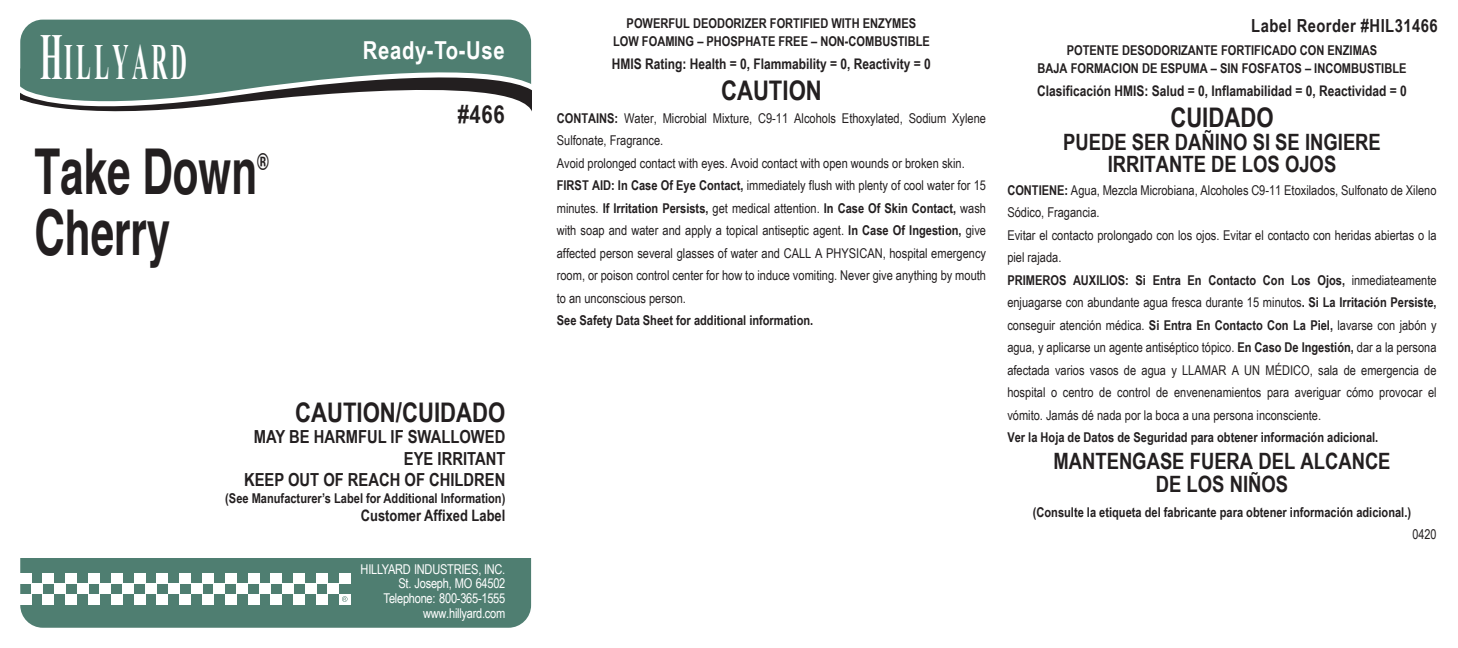
<style>
.page{position:relative;width:1458px;height:648px;background:#fff}
.page>*{position:absolute;margin:0;border:0;box-sizing:border-box;transform-origin:0 0}
.t1{font:700 63.23px "Helvetica";color:#231f20;scale:.67 1}
.t2{font:700 50.62px "Times New Roman";letter-spacing:.15em;color:#fff;scale:.44 1}
.t3{font:700 27px "Arial Narrow";color:#231f20}
.t4{font:700 24.75px "Arial Narrow";letter-spacing:.025em;color:#fff}
.t5{font:700 24.75px "Arial Narrow";color:#231f20}
.t6{font:700 23.62px "Helvetica";color:#231f20;scale:.67 1}
.t7{font:700 22.5px/22.5px "Arial Narrow";color:#231f20;text-align:center}
.t8{font:700 18px/21.6px "Arial Narrow";color:#231f20;text-align:right}
.t9{font:700 18px "Arial Narrow";letter-spacing:.025em;color:#231f20}
.t10{font:700 15.75px "Arial Narrow";color:#231f20}
.t11{font:700 14.62px "Arial Narrow";color:#231f20}
.t12{font:13.5px/22.5px "Arial Narrow";color:#231f20}
.t13{font:700 13.5px/18px "Arial Narrow";color:#231f20;text-align:center}
.t14{font:13.5px/14.6px "Arial Narrow";letter-spacing:-.02em;color:#fff;text-align:right}
.s1{font-size:65.25px}
.s2{font-weight:700}
</style>
<div class="page">
<div style="left:20px;top:20px;width:511px;height:68px;background:#4f7e71"></div>
<div style="left:20px;top:558px;width:511px;height:70px;background:#4f7e71"></div>
<div style="left:20px;top:573px;width:11px;height:10px;background:#fff"></div>
<div style="left:43px;top:573px;width:11px;height:10px;background:#fff"></div>
<div style="left:66px;top:573px;width:11px;height:10px;background:#fff"></div>
<div style="left:88px;top:573px;width:12px;height:10px;background:#fff"></div>
<div style="left:111px;top:573px;width:12px;height:10px;background:#fff"></div>
<div style="left:134px;top:573px;width:11px;height:10px;background:#fff"></div>
<div style="left:157px;top:573px;width:11px;height:10px;background:#fff"></div>
<div style="left:180px;top:573px;width:11px;height:10px;background:#fff"></div>
<div style="left:202px;top:573px;width:12px;height:10px;background:#fff"></div>
<div style="left:225px;top:573px;width:12px;height:10px;background:#fff"></div>
<div style="left:248px;top:573px;width:11px;height:10px;background:#fff"></div>
<div style="left:271px;top:573px;width:11px;height:10px;background:#fff"></div>
<div style="left:293px;top:573px;width:12px;height:10px;background:#fff"></div>
<div style="left:316px;top:573px;width:12px;height:10px;background:#fff"></div>
<div style="left:339px;top:573px;width:11px;height:10px;background:#fff"></div>
<div style="left:31px;top:583px;width:12px;height:11px;background:#fff"></div>
<div style="left:54px;top:583px;width:12px;height:11px;background:#fff"></div>
<div style="left:77px;top:583px;width:11px;height:11px;background:#fff"></div>
<div style="left:100px;top:583px;width:11px;height:11px;background:#fff"></div>
<div style="left:123px;top:583px;width:11px;height:11px;background:#fff"></div>
<div style="left:145px;top:583px;width:12px;height:11px;background:#fff"></div>
<div style="left:168px;top:583px;width:12px;height:11px;background:#fff"></div>
<div style="left:191px;top:583px;width:11px;height:11px;background:#fff"></div>
<div style="left:214px;top:583px;width:11px;height:11px;background:#fff"></div>
<div style="left:237px;top:583px;width:11px;height:11px;background:#fff"></div>
<div style="left:259px;top:583px;width:12px;height:11px;background:#fff"></div>
<div style="left:282px;top:583px;width:11px;height:11px;background:#fff"></div>
<div style="left:305px;top:583px;width:11px;height:11px;background:#fff"></div>
<div style="left:328px;top:583px;width:11px;height:11px;background:#fff"></div>
<div style="left:20px;top:594px;width:11px;height:10px;background:#fff"></div>
<div style="left:43px;top:594px;width:11px;height:10px;background:#fff"></div>
<div style="left:66px;top:594px;width:11px;height:10px;background:#fff"></div>
<div style="left:88px;top:594px;width:12px;height:10px;background:#fff"></div>
<div style="left:111px;top:594px;width:12px;height:10px;background:#fff"></div>
<div style="left:134px;top:594px;width:11px;height:10px;background:#fff"></div>
<div style="left:157px;top:594px;width:11px;height:10px;background:#fff"></div>
<div style="left:180px;top:594px;width:11px;height:10px;background:#fff"></div>
<div style="left:202px;top:594px;width:12px;height:10px;background:#fff"></div>
<div style="left:225px;top:594px;width:12px;height:10px;background:#fff"></div>
<div style="left:248px;top:594px;width:11px;height:10px;background:#fff"></div>
<div style="left:271px;top:594px;width:11px;height:10px;background:#fff"></div>
<div style="left:293px;top:594px;width:12px;height:10px;background:#fff"></div>
<div style="left:316px;top:594px;width:12px;height:10px;background:#fff"></div>
<div style="left:339px;top:594px;width:11px;height:10px;background:#fff"></div>
<svg style="left:342px;top:596px;width:6px;height:6px"></svg>
<svg style="left:20px;top:57px;width:511px;height:55px"></svg>
<h2 class="t2" style="left:40px;top:25px;width:335px"><span class="s1">H</span>ILLYARD</h2>
<h3 class="t4" style="left:363px;top:31px;width:143px">Ready-To-Use</h3>
<h1 class="t1" style="left:35px;top:132px;width:334px">Take Down</h1>
<h3 class="t6" style="left:257px;top:146px;width:19px">®</h3>
<h1 class="t1" style="left:35px;top:193px;width:204px">Cherry</h1>
<h3 class="t5" style="left:458px;top:96px;width:49px">#466</h3>
<h3 class="t3" style="left:295px;top:392px;width:212px">CAUTION/CUIDADO</h3>
<h3 class="t8" style="left:244px;top:425px;width:263px">MAY BE HARMFUL IF SWALLOWED<br>EYE IRRITANT<br>KEEP OUT OF REACH OF CHILDREN</h3>
<p class="t13" style="left:225px;top:488px;width:282px">(See Manufacturer’s Label for Additional Information)</p>
<p class="t10" style="left:361px;top:504px;width:146px">Customer Affixed Label</p>
<p class="t14" style="left:361px;top:561px;width:146px">HILLYARD INDUSTRIES, INC.<br>St. Joseph, MO 64502<br>Telephone: 800-365-1555 www.hillyard.com</p>
<p class="t13" style="left:613px;top:14px;width:318px">POWERFUL DEODORIZER FORTIFIED WITH ENZYMES<br>LOW FOAMING – PHOSPHATE FREE – NON-COMBUSTIBLE</p>
<p class="t11" style="left:612px;top:53px;width:320px">HMIS Rating: Health = 0, Flammability = 0, Reactivity = 0</p>
<h3 class="t3" style="left:721px;top:70px;width:102px">CAUTION</h3>
<p class="t12" style="left:557px;top:106px;width:431px"><span class="s2">CONTAINS:</span> Water, Microbial Mixture, C9-11 Alcohols Ethoxylated, Sodium Xylene Sulfonate, Fragrance.<br>Avoid prolonged contact with eyes. Avoid contact with open wounds or broken skin.<br><span class="s2">FIRST AID: In Case Of Eye Contact,</span> immediately flush with plenty of cool water for 15 minutes. <span class="s2">If Irritation Persists,</span> get medical attention. <span class="s2">In Case Of Skin Contact,</span> wash with soap and water and apply a topical antiseptic agent. <span class="s2">In Case Of Ingestion,</span> give affected person several glasses of water and CALL A PHYSICAN, hospital emergency room, or poison control center for how to induce vomiting. Never give anything by mouth to an unconscious person.</p>
<p class="t13" style="left:557px;top:311px;width:258px">See Safety Data Sheet for additional information.</p>
<h3 class="t9" style="left:1251px;top:12px;width:188px">Label Reorder #HIL31466</h3>
<p class="t13" style="left:1037px;top:41px;width:371px">POTENTE DESODORIZANTE FORTIFICADO CON ENZIMAS<br>BAJA FORMACION DE ESPUMA – SIN FOSFATOS – INCOMBUSTIBLE</p>
<p class="t11" style="left:1037px;top:80px;width:371px">Clasificación HMIS: Salud = 0, Inflamabilidad = 0, Reactividad = 0</p>
<h3 class="t3" style="left:1170px;top:97px;width:105px">CUIDADO</h3>
<h3 class="t7" style="left:1063px;top:130px;width:319px">PUEDE SER DAÑINO SI SE INGIERE<br>IRRITANTE DE LOS OJOS</h3>
<p class="t12" style="left:1007px;top:178px;width:431px"><span class="s2">CONTIENE:</span> Agua, Mezcla Microbiana, Alcoholes C9-11 Etoxilados, Sulfonato de Xileno Sódico, Fragancia.<br>Evitar el contacto prolongado con los ojos. Evitar el contacto con heridas abiertas o la piel rajada.<br><span class="s2">PRIMEROS AUXILIOS: Si Entra En Contacto Con Los Ojos,</span> inmediateamente enjuagarse con abundante agua fresca durante 15 minutos<span class="s2">. Si La Irritación Persiste, </span>conseguir atención médica. <span class="s2">Si Entra En Contacto Con La Piel,</span> lavarse con jabón y agua, y aplicarse un agente antiséptico tópico. <span class="s2">En Caso De Ingestión,</span> dar a la persona afectada varios vasos de agua y LLAMAR A UN MÉDICO, sala de emergencia de hospital o centro de control de envenenamientos para averiguar cómo provocar el vómito. Jamás dé nada por la boca a una persona inconsciente.</p>
<p class="t13" style="left:1007px;top:428px;width:372px">Ver la Hoja de Datos de Seguridad para obtener información adicional.</p>
<h3 class="t7" style="left:1053px;top:449px;width:339px">MANTENGASE FUERA DEL ALCANCE<br>DE LOS NIÑOS</h3>
<p class="t13" style="left:1033px;top:502px;width:380px">(Consulte la etiqueta del fabricante para obtener información adicional.)</p>
<p class="t12" style="left:1412px;top:523px;width:26px">0420</p>
</div>
